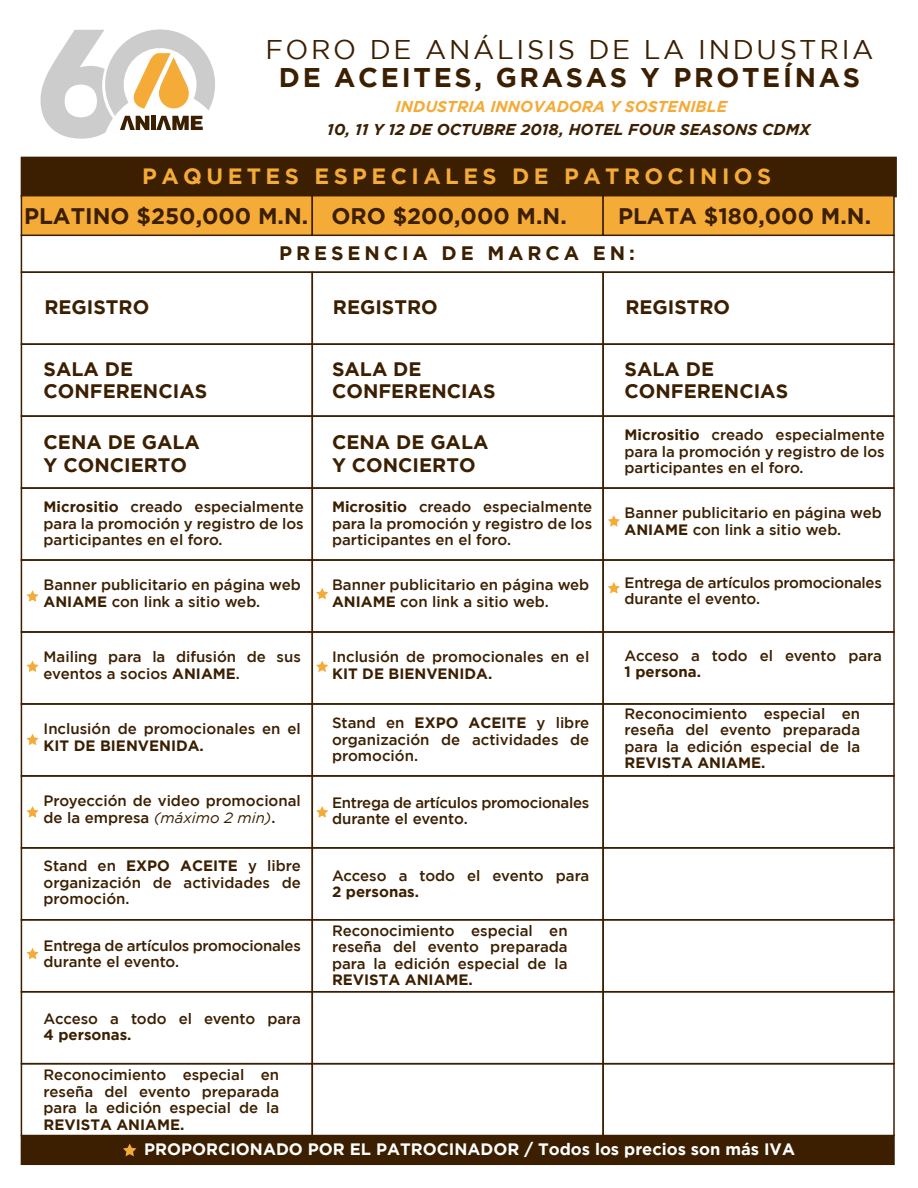
<style>
.page{position:relative;width:918px;height:1188px;background:#fff}
.page>*{position:absolute;margin:0;border:0;box-sizing:border-box;transform-origin:0 0}
.t1{font:27px "Gotham";letter-spacing:.1em;color:#3b1f00}
.t2{font:700 27px "Gotham";letter-spacing:.1em;color:#3b1f00}
.t3{font:700 22.5px "Gotham";color:#3b1f00}
.t4{font:700 22.05px "Gotham";letter-spacing:.2em;color:#f5ab38}
.t5{font:700 19.5px/22.5px "Gotham";color:#3b1f00}
.t6{font:700 19.5px "Gotham";letter-spacing:.2em;color:#3b1f00}
.t7{font:700 16.5px "Gotham";color:#fff}
.t8{font:italic 700 15.75px "Gotham";color:#3b1f00}
.t9{font:italic 700 15.75px "Gotham";color:#f5ab38}
.t10{font:500 15px/16.5px "Gotham";color:#3b1f00;text-align:justify}
.t11{font:500 15px/16.5px "Gotham";letter-spacing:-.02em;color:#3b1f00}
.t12{font:700 15px "Gotham";color:#3b1f00}
.s1{font-weight:700}
.s2{font-weight:400;font-style:italic}
</style>
<div class="page">
<div style="left:21px;top:1135px;width:874px;height:30px;background:#3b1f00"></div>
<div style="left:21px;top:157px;width:876px;height:40px;background:#3b1f00"></div>
<div style="left:21px;top:235px;width:874px;height:38px;border:2px solid #3b1f00"></div>
<div style="left:602px;top:271px;width:293px;height:74px;border:2px solid #3b1f00"></div>
<div style="left:21px;top:343px;width:292px;height:74px;border:2px solid #3b1f00"></div>
<div style="left:312px;top:343px;width:292px;height:74px;border:2px solid #3b1f00"></div>
<div style="left:602px;top:343px;width:293px;height:74px;border:2px solid #3b1f00"></div>
<div style="left:21px;top:415px;width:292px;height:74px;border:2px solid #3b1f00"></div>
<div style="left:312px;top:415px;width:292px;height:74px;border:2px solid #3b1f00"></div>
<div style="left:602px;top:415px;width:293px;height:74px;border:2px solid #3b1f00"></div>
<div style="left:21px;top:487px;width:292px;height:74px;border:2px solid #3b1f00"></div>
<div style="left:312px;top:487px;width:292px;height:74px;border:2px solid #3b1f00"></div>
<div style="left:602px;top:487px;width:293px;height:74px;border:2px solid #3b1f00"></div>
<div style="left:21px;top:559px;width:292px;height:74px;border:2px solid #3b1f00"></div>
<div style="left:312px;top:559px;width:292px;height:74px;border:2px solid #3b1f00"></div>
<div style="left:602px;top:559px;width:293px;height:74px;border:2px solid #3b1f00"></div>
<div style="left:21px;top:631px;width:292px;height:74px;border:2px solid #3b1f00"></div>
<div style="left:312px;top:631px;width:292px;height:74px;border:2px solid #3b1f00"></div>
<div style="left:602px;top:631px;width:293px;height:74px;border:2px solid #3b1f00"></div>
<div style="left:21px;top:703px;width:292px;height:74px;border:2px solid #3b1f00"></div>
<div style="left:312px;top:703px;width:292px;height:74px;border:2px solid #3b1f00"></div>
<div style="left:602px;top:703px;width:293px;height:74px;border:2px solid #3b1f00"></div>
<div style="left:21px;top:775px;width:292px;height:74px;border:2px solid #3b1f00"></div>
<div style="left:312px;top:775px;width:292px;height:74px;border:2px solid #3b1f00"></div>
<div style="left:602px;top:775px;width:293px;height:74px;border:2px solid #3b1f00"></div>
<div style="left:21px;top:847px;width:292px;height:74px;border:2px solid #3b1f00"></div>
<div style="left:312px;top:847px;width:292px;height:74px;border:2px solid #3b1f00"></div>
<div style="left:602px;top:847px;width:293px;height:74px;border:2px solid #3b1f00"></div>
<div style="left:21px;top:919px;width:292px;height:73px;border:2px solid #3b1f00"></div>
<div style="left:312px;top:919px;width:292px;height:73px;border:2px solid #3b1f00"></div>
<div style="left:602px;top:919px;width:293px;height:73px;border:2px solid #3b1f00"></div>
<div style="left:21px;top:991px;width:292px;height:73px;border:2px solid #3b1f00"></div>
<div style="left:312px;top:991px;width:292px;height:73px;border:2px solid #3b1f00"></div>
<div style="left:602px;top:991px;width:293px;height:73px;border:2px solid #3b1f00"></div>
<div style="left:21px;top:1063px;width:292px;height:73px;border:2px solid #3b1f00"></div>
<div style="left:312px;top:1063px;width:292px;height:73px;border:2px solid #3b1f00"></div>
<div style="left:602px;top:1063px;width:293px;height:73px;border:2px solid #3b1f00"></div>
<div style="left:21px;top:195px;width:292px;height:41px;background:#f5ab38;border:2px solid #3b1f00"></div>
<div style="left:312px;top:195px;width:292px;height:41px;background:#f5ab38;border:2px solid #3b1f00"></div>
<div style="left:602px;top:195px;width:293px;height:41px;background:#f5ab38;border:2px solid #3b1f00"></div>
<svg style="left:40px;top:29px;width:175px;height:110px"></svg>
<svg style="left:26px;top:590px;width:13px;height:12px"></svg>
<svg style="left:26px;top:661px;width:13px;height:11px"></svg>
<svg style="left:26px;top:734px;width:13px;height:11px"></svg>
<svg style="left:26px;top:806px;width:13px;height:12px"></svg>
<svg style="left:316px;top:806px;width:12px;height:12px"></svg>
<svg style="left:316px;top:661px;width:12px;height:11px"></svg>
<svg style="left:316px;top:588px;width:12px;height:11px"></svg>
<svg style="left:608px;top:515px;width:12px;height:12px"></svg>
<svg style="left:608px;top:582px;width:12px;height:12px"></svg>
<svg style="left:26px;top:948px;width:13px;height:11px"></svg>
<svg style="left:123px;top:1144px;width:13px;height:12px"></svg>
<h1 class="t1" style="left:265px;top:34px;width:610px">FORO DE ANÁLISIS DE LA INDUSTRIA</h1>
<h1 class="t2" style="left:279px;top:62px;width:583px">DE ACEITES, GRASAS Y PROTEÍNAS</h1>
<p class="t9" style="left:396px;top:97px;width:333px">INDUSTRIA INNOVADORA Y SOSTENIBLE</p>
<p class="t8" style="left:327px;top:121px;width:485px">10, 11 Y 12 DE OCTUBRE 2018, HOTEL FOUR SEASONS CDMX</p>
<h3 class="t4" style="left:142px;top:164px;width:631px">PAQUETES ESPECIALES DE PATROCINIOS</h3>
<h2 class="t3" style="left:24px;top:203px;width:544px">PLATINO $250,000 M.N. ORO $200,000 M.N.</h2>
<h2 class="t3" style="left:618px;top:203px;width:255px">PLATA $180,000 M.N.</h2>
<h3 class="t5" style="left:44px;top:295px;width:106px">REGISTRO</h3>
<h3 class="t6" style="left:279px;top:242px;width:357px">PRESENCIA DE MARCA EN:</h3>
<h3 class="t5" style="left:333px;top:295px;width:106px">REGISTRO</h3>
<h3 class="t5" style="left:625px;top:295px;width:106px">REGISTRO</h3>
<h3 class="t5" style="left:44px;top:357px;width:165px">SALA DE<br>CONFERENCIAS</h3>
<h3 class="t5" style="left:44px;top:430px;width:158px">CENA DE GALA<br>Y CONCIERTO</h3>
<p class="t10" style="left:44px;top:499px;width:262px"><span class="s1">Micrositio</span> creado especialmente para la promoción y registro de los participantes en el foro.</p>
<p class="t10" style="left:44px;top:576px;width:259px">Banner publicitario en página web<br><span class="s1">ANIAME</span> con link a sitio web.</p>
<p class="t10" style="left:44px;top:648px;width:259px">Mailing para la difusión de sus eventos a socios <span class="s1">ANIAME</span>.</p>
<p class="t10" style="left:44px;top:720px;width:259px">Inclusión de promocionales en el</p>
<p class="t12" style="left:44px;top:737px;width:162px">KIT DE BIENVENIDA.</p>
<p class="t10" style="left:44px;top:792px;width:259px">Proyección de video promocional de la empresa <span class="s2">(máximo 2 min)</span>.</p>
<p class="t10" style="left:44px;top:857px;width:259px">Stand en <span class="s1">EXPO ACEITE</span> y libre organización de actividades de promoción.</p>
<p class="t11" style="left:44px;top:937px;width:259px">Entrega de artículos promocionales durante el evento.</p>
<p class="t10" style="left:44px;top:1010px;width:259px">Acceso a todo el evento para</p>
<p class="t12" style="left:44px;top:1026px;width:89px">4 personas.</p>
<p class="t10" style="left:44px;top:1066px;width:237px">Reconocimiento especial en reseña del evento preparada para la edición especial de la</p>
<p class="t12" style="left:44px;top:1116px;width:142px">REVISTA ANIAME.</p>
<h3 class="t5" style="left:332px;top:357px;width:165px">SALA DE<br>CONFERENCIAS</h3>
<h3 class="t5" style="left:332px;top:430px;width:158px">CENA DE GALA<br>Y CONCIERTO</h3>
<p class="t10" style="left:332px;top:499px;width:262px"><span class="s1">Micrositio</span> creado especialmente para la promoción y registro de los participantes en el foro.</p>
<p class="t10" style="left:332px;top:576px;width:259px">Banner publicitario en página web<br><span class="s1">ANIAME</span> con link a sitio web.</p>
<p class="t10" style="left:332px;top:649px;width:259px">Inclusión de promocionales en el</p>
<p class="t12" style="left:332px;top:665px;width:162px">KIT DE BIENVENIDA.</p>
<p class="t10" style="left:332px;top:715px;width:259px">Stand en <span class="s1">EXPO ACEITE</span> y libre organización de actividades de promoción.</p>
<p class="t11" style="left:332px;top:794px;width:259px">Entrega de artículos promocionales durante el evento.</p>
<p class="t10" style="left:332px;top:867px;width:259px">Acceso a todo el evento para</p>
<p class="t12" style="left:332px;top:883px;width:88px">2 personas.</p>
<p class="t10" style="left:332px;top:922px;width:237px">Reconocimiento especial en reseña del evento preparada para la edición especial de la</p>
<p class="t12" style="left:332px;top:971px;width:142px">REVISTA ANIAME.</p>
<h3 class="t5" style="left:625px;top:357px;width:165px">SALA DE<br>CONFERENCIAS</h3>
<p class="t10" style="left:625px;top:427px;width:262px"><span class="s1">Micrositio</span> creado especialmente para la promoción y registro de los participantes en el foro.</p>
<p class="t10" style="left:625px;top:504px;width:259px">Banner publicitario en página web<br><span class="s1">ANIAME</span> con link a sitio web.</p>
<p class="t11" style="left:625px;top:574px;width:259px">Entrega de artículos promocionales durante el evento.</p>
<p class="t10" style="left:625px;top:647px;width:259px">Acceso a todo el evento para</p>
<p class="t12" style="left:625px;top:663px;width:78px">1 persona.</p>
<p class="t10" style="left:625px;top:705px;width:237px">Reconocimiento especial en reseña del evento preparada para la edición especial de la</p>
<p class="t12" style="left:625px;top:754px;width:142px">REVISTA ANIAME.</p>
<p class="t7" style="left:144px;top:1140px;width:652px">PROPORCIONADO POR EL PATROCINADOR / Todos los precios son más IVA</p>
</div>
